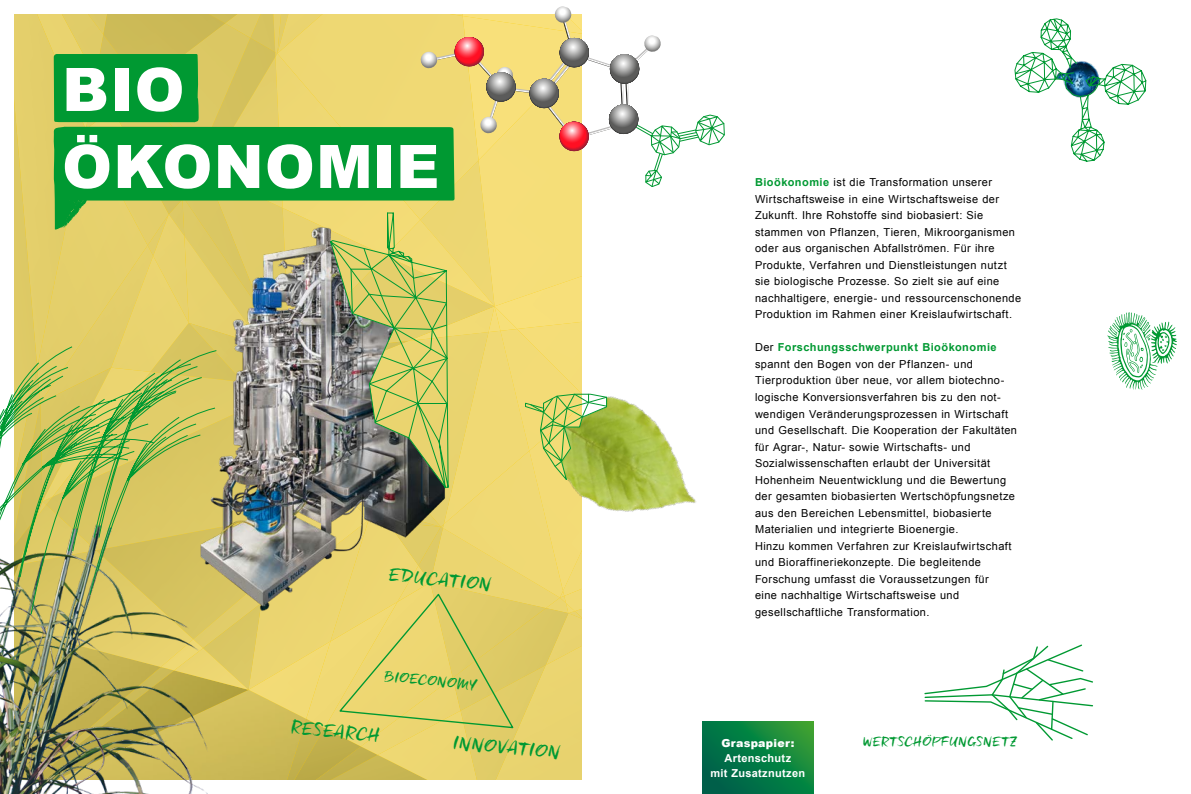
<style>
.page{position:relative;width:1191px;height:794px;background:#fff}
.page>*{position:absolute;margin:0;border:0;box-sizing:border-box;transform-origin:0 0}
.t1{font:900 60px/77px "Arial";letter-spacing:.02em;color:#fff}
.t2{font:17.2px "Freeland";color:#009932}
.t3{font:13.4px "Freeland";color:#009932}
.t4{font:12.5px "Freeland";letter-spacing:.03em;color:#009932}
.t5{font:11px/16.5px "Arial";letter-spacing:.04em;color:#000}
.t6{font:700 11px/15px "Arial";letter-spacing:.025em;color:#fff;text-align:center}
.t7{font:900 11px "Arial";letter-spacing:.03em;color:#fff}
.s1{font-weight:700;color:#009932}
</style>
<div class="page">
<div style="left:248px;top:690px;width:30px;height:90px;background:#cbb957"></div>
<img style="left:278px;top:719px;width:28px;height:9px">
<img style="left:278px;top:728px;width:46px;height:18px">
<img style="left:278px;top:746px;width:100px;height:34px">
<img style="left:568px;top:619px;width:13px;height:46px">
<div style="left:446px;top:527px;width:114px;height:70px;background:#ebd571"></div>
<img style="left:546px;top:597px;width:14px;height:11px">
<div style="left:446px;top:354px;width:34px;height:173px;background:#efd873"></div>
<img style="left:249px;top:641px;width:57px;height:78px">
<img style="left:306px;top:617px;width:18px;height:111px">
<img style="left:324px;top:617px;width:37px;height:129px">
<img style="left:378px;top:755px;width:82px;height:25px">
<div style="left:361px;top:729px;width:99px;height:26px;background:#edd672"></div>
<img style="left:446px;top:582px;width:100px;height:26px">
<img style="left:460px;top:710px;width:86px;height:70px">
<img style="left:515px;top:608px;width:53px;height:102px">
<img style="left:575px;top:619px;width:6px;height:11px">
<img style="left:494px;top:329px;width:6px;height:2px">
<img style="left:500px;top:329px;width:17px;height:14px">
<img style="left:529px;top:565px;width:35px;height:26px">
<img style="left:564px;top:565px;width:17px;height:26px">
<svg style="left:560px;top:591px;width:21px;height:28px"></svg>
<div style="left:494px;top:245px;width:87px;height:84px;background:#f6de79"></div>
<div style="left:517px;top:310px;width:64px;height:33px;background:#f5dd78"></div>
<img style="left:250px;top:23px;width:22px;height:15px">
<img style="left:225px;top:14px;width:47px;height:9px">
<img style="left:272px;top:14px;width:5px;height:38px">
<img style="left:478px;top:188px;width:16px;height:32px">
<div style="left:277px;top:14px;width:201px;height:206px;background:#eed873"></div>
<img style="left:250px;top:38px;width:25px;height:16px">
<img style="left:225px;top:23px;width:25px;height:31px">
<img style="left:103px;top:14px;width:122px;height:40px">
<img style="left:449px;top:306px;width:45px;height:48px">
<img style="left:449px;top:220px;width:45px;height:86px">
<img style="left:37px;top:77px;width:16px;height:52px">
<div style="left:37px;top:129px;width:111px;height:197px;background:#e3ce6a"></div>
<div style="left:37px;top:14px;width:66px;height:63px;background:#e2cd6a"></div>
<img style="left:95px;top:35px;width:47px;height:19px">
<img style="left:148px;top:230px;width:5px;height:15px">
<div style="left:40px;top:245px;width:113px;height:81px;background:#e4cf6b"></div>
<img style="left:153px;top:230px;width:36px;height:26px">
<div style="left:111px;top:256px;width:78px;height:70px;background:#e8d26d"></div>
<img style="left:261px;top:617px;width:4px;height:31px">
<img style="left:238px;top:617px;width:23px;height:73px">
<img style="left:238px;top:690px;width:10px;height:90px">
<img style="left:238px;top:648px;width:10px;height:42px">
<div style="left:14px;top:14px;width:23px;height:312px;background:#e4cf6b"></div>
<svg style="left:53px;top:54px;width:401px;height:176px;background:#5caf49"></svg>
<svg style="left:1107px;top:312px;width:69px;height:78px"></svg>
<svg style="left:1014px;top:18px;width:133px;height:144px"></svg>
<img style="left:0;top:326px;width:238px;height:468px">
<svg style="left:0;top:346px;width:189px;height:269px;background:#c0c267"></svg>
<svg style="left:702px;top:721px;width:111px;height:73px;background:#0a7c42"></svg>
<img style="left:189px;top:222px;width:257px;height:395px">
<svg style="left:329px;top:212px;width:120px;height:277px;background:#adac6f"></svg>
<svg style="left:338px;top:592px;width:177px;height:137px;background:#e2d16c"></svg>
<img style="left:480px;top:343px;width:216px;height:222px">
<svg style="left:524px;top:393px;width:84px;height:90px;background:#bcc760"></svg>
<svg style="left:924px;top:644px;width:169px;height:97px"></svg>
<svg style="left:420px;top:6px;width:305px;height:182px"></svg>
<h1 class="t1" style="left:62px;top:49px;width:379px">BIO<br>ÖKONOMIE</h1>
<h2 class="t2" style="left:391px;top:563px;width:104px;rotate:6deg">EDUCATION</h2>
<p class="t3" style="left:386px;top:668px;width:94px;rotate:5deg">BIOECONOMY</p>
<h2 class="t2" style="left:293px;top:715px;width:91px;rotate:6deg">RESEARCH</h2>
<h2 class="t2" style="left:454px;top:730px;width:110px;rotate:6deg">INNOVATION</h2>
<p class="t5" style="left:755px;top:174px;width:268px"><span class="s1">Bioökonomie</span> ist die Transformation unserer Wirtschaftsweise in eine Wirtschaftsweise der Zukunft. Ihre Rohstoffe sind biobasiert: Sie stammen von Pflanzen, Tieren, Mikroorganismen oder aus organischen Abfallströmen. Für ihre Produkte, Verfahren und Dienstleistungen nutzt sie biologische Prozesse. So zielt sie auf eine nachhaltigere, energie- und ressourcenschonende Produktion im Rahmen einer Kreislaufwirtschaft.</p>
<p class="t5" style="left:755px;top:339px;width:263px">Der <span class="s1">Forschungsschwerpunkt Bioökonomie </span>spannt den Bogen von der Pflanzen- und Tierproduktion über neue, vor allem biotechno&shy;logische Konversionsverfahren bis zu den not&shy;wendigen Veränderungsprozessen in Wirtschaft und Gesellschaft. Die Kooperation der Fakultäten für Agrar-, Natur- sowie Wirtschafts- und Sozialwissenschaften erlaubt der Universität Hohenheim Neuentwicklung und die Bewertung der gesamten biobasierten Wertschöpfungsnetze aus den Bereichen Lebensmittel, biobasierte Materialien und integrierte Bioenergie.<br>Hinzu kommen Verfahren zur Kreislaufwirtschaft und Bioraffineriekonzepte. Die begleitende Forschung umfasst die Voraussetzungen für<br>eine nachhaltige Wirtschaftsweise und gesellschaftliche Transformation.</p>
<p class="t7" style="left:721px;top:735px;width:74px">Graspapier:</p>
<p class="t6" style="left:710px;top:751px;width:96px">Artenschutz<br>mit Zusatznutzen</p>
<p class="t4" style="left:863px;top:733px;width:156px">WERTSCHÖPFUNGSNETZ</p>
</div>
